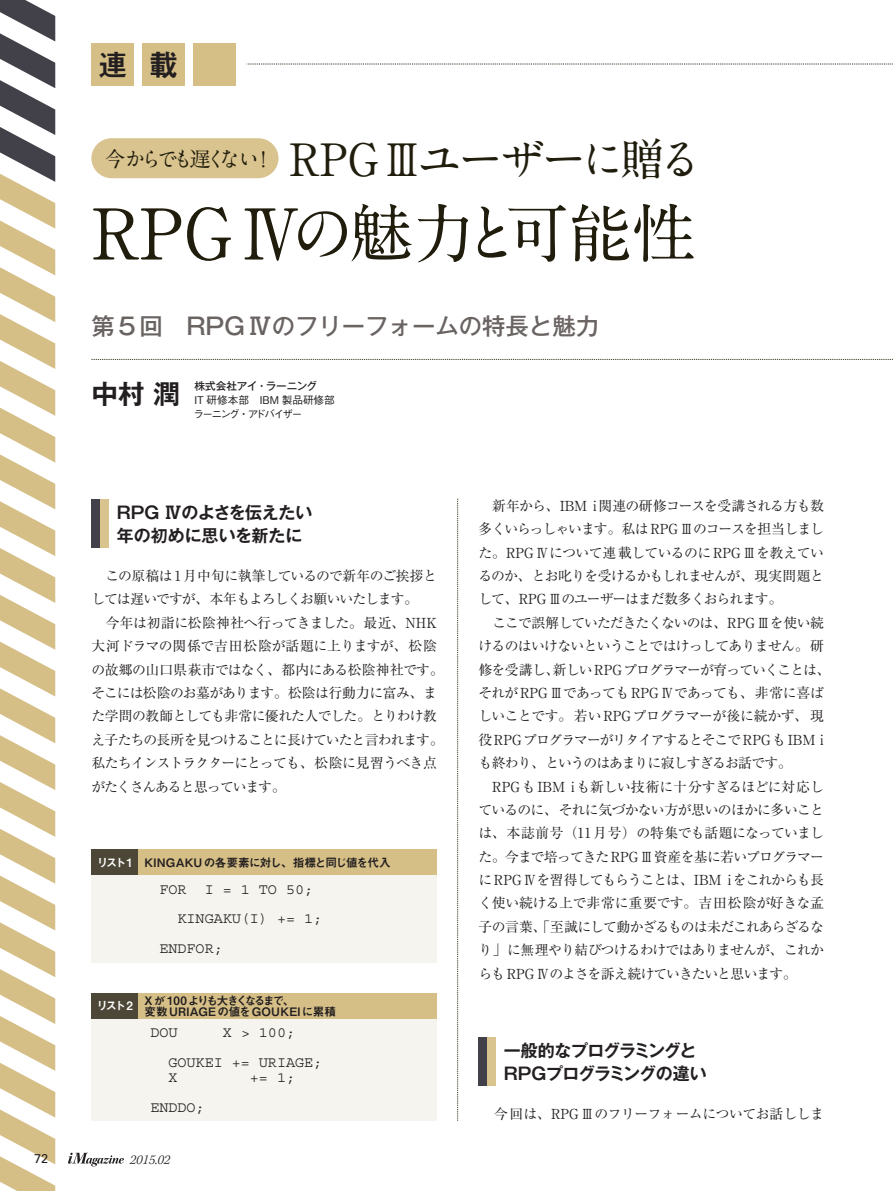
<style>
.page{position:relative;width:893px;height:1191px;background:#fff}
.page>*{position:absolute;margin:0;border:0;box-sizing:border-box;transform-origin:0 0}
.t1{font:700 63.75px "A1 Mincho Std";letter-spacing:-.055em;color:#201d0d}
.t2{font:700 44.7px "A1 Mincho Std";letter-spacing:-.095em;color:#201d0d}
.t3{font:29.7px "Midashi Go Pro MB31";color:#231f20}
.t4{font:700 26.55px "Gothic MB101 Pro De";color:#231f20}
.t5{font:500 23.4px "Gothic MB101 Pro";color:#696362}
.t6{font:700 16.95px/23.4px "Gothic MB101 Pro De";letter-spacing:-.04em;color:#231f20}
.t7{font:700 16.95px/23.4px "Gothic MB101 Pro De";letter-spacing:-.02em;color:#231f20}
.t8{font:15px/29.7px "Courier Std";color:#231f20}
.t9{font:13.8px/23.4px "Ryumin Pro";letter-spacing:-.04em;color:#231f20}
.t10{font:italic 300 13.8px "Kepler Std";color:#231f20}
.t11{font:12.75px "Univers LT Std";color:#231f20}
.t12{font:11.7px/11.7px "Midashi Go Pro MB31";letter-spacing:-.01em;color:#231f20}
.t13{font:11.7px "Midashi Go Pro MB31";color:#fff}
.t14{font:500 10.65px/13.8px "Gothic BBB Pro";color:#231f20}
.t15{font:500 10.65px "Gothic MB101 Pro";letter-spacing:-.01em;color:#231f20}
.s1{font-size:70.2px}
.s2{color:#fff}
</style>
<div class="page">
<div style="left:91px;top:44px;width:43px;height:42px;background:#d6bf87"></div>
<div style="left:142px;top:44px;width:43px;height:42px;background:#d6bf87"></div>
<div style="left:193px;top:44px;width:43px;height:42px;background:#d6bf87"></div>
<div style="left:91px;top:875px;width:346px;height:87px;background:#f5f4ef"></div>
<div style="left:91px;top:1018px;width:346px;height:102px;background:#f5f4ef"></div>
<div style="left:91px;top:138px;width:188px;height:40px;background:#d9c38e;border-radius:20px"></div>
<svg style="left:91px;top:359px;width:802px;height:1px"></svg>
<div style="left:91px;top:849px;width:346px;height:26px;background:#d6bf87"></div>
<div style="left:91px;top:849px;width:47px;height:26px;background:#4c4736"></div>
<div style="left:91px;top:993px;width:346px;height:25px;background:#d6bf87"></div>
<div style="left:91px;top:993px;width:47px;height:25px;background:#4c4736"></div>
<div style="left:91px;top:499px;width:17px;height:48px;background:#d9c38e"></div>
<div style="left:91px;top:499px;width:9px;height:48px;background:#424048"></div>
<div style="left:478px;top:1036px;width:17px;height:49px;background:#d9c38e"></div>
<div style="left:478px;top:1036px;width:9px;height:49px;background:#424048"></div>
<svg style="left:457px;top:499px;width:1px;height:621px"></svg>
<svg style="left:68px;top:1152px;width:56px;height:14px"></svg>
<svg style="left:0;top:0;width:55px;height:1191px"></svg>
<h3 class="t3" style="left:98px;top:41px;width:82px">連 載</h3>
<h2 class="t2" style="left:105px;top:123px;width:599px"><sup>今からでも遅くない！</sup> RPG Ⅲユーザーに贈る</h2>
<h1 class="t1" style="left:91px;top:181px;width:606px"><span class="s1">RPG Ⅳ</span>の魅力と可能性</h1>
<h3 class="t5" style="left:91px;top:307px;width:509px">第 5回　RPGⅣのフリーフォームの特長と魅力</h3>
<h3 class="t4" style="left:91px;top:372px;width:90px">中村 潤</h3>
<p class="t15" style="left:195px;top:377px;width:124px">株式会社アイ・ラーニング</p>
<p class="t14" style="left:193px;top:392px;width:143px">IT 研修本部　IBM 製品研修部ラーニング・アドバイザー</p>
<p class="t7" style="left:117px;top:499px;width:197px">RPG Ⅳのよさを伝えたい年の初めに思いを新たに</p>
<p class="t9" style="left:91px;top:563px;width:354px">　この原稿は 1 月中旬に執筆しているので新年のご挨拶としては遅いですが、本年もよろしくお願いいたします。<br>　今年は初詣に松陰神社へ行ってきました。最近、NHK大河ドラマの関係で吉田松陰が話題に上りますが、松陰の故郷の山口県萩市ではなく、都内にある松陰神社です。そこには松陰のお墓があります。松陰は行動力に富み、また学問の教師としても非常に優れた人でした。とりわけ教え子たちの長所を見つけることに長けていたと言われます。私たちインストラクターにとっても、松陰に見習うべき点がたくさんあると思っています。</p>
<p class="t12" style="left:97px;top:855px;width:296px"><span class="s2">リスト1</span> KINGAKUの各要素に対し、指標と同じ値を代入</p>
<p class="t8" style="left:159px;top:874px;width:155px">FOR I = 1 TO 50;</p>
<p class="t8" style="left:178px;top:904px;width:146px">KINGAKU(I) += 1;</p>
<p class="t8" style="left:159px;top:933px;width:65px">ENDFOR;</p>
<p class="t13" style="left:97px;top:996px;width:38px">リスト2</p>
<p class="t12" style="left:145px;top:993px;width:193px">X が 100 よりも大きくなるまで、<br>変数URIAGEの値をGOUKEIに累積</p>
<p class="t8" style="left:150px;top:1017px;width:29px">DOU</p>
<p class="t8" style="left:169px;top:1017px;width:155px;text-indent:54px">X &gt; 100;<br>GOUKEI += URIAGE;</p>
<p class="t8" style="left:169px;top:1062px;width:11px">X</p>
<p class="t8" style="left:250px;top:1062px;width:47px">+= 1;</p>
<p class="t8" style="left:150px;top:1092px;width:56px">ENDDO;</p>
<p class="t11" style="left:34px;top:1151px;width:16px">72</p>
<p class="t10" style="left:130px;top:1152px;width:42px">2015.02</p>
<p class="t9" style="left:478px;top:493px;width:354px">　新年から、IBM i 関連の研修コースを受講される方も数多くいらっしゃいます。私は RPG Ⅲのコースを担当しました。RPGⅣについて連載しているのにRPGⅢを教えているのか、とお叱りを受けるかもしれませんが、現実問題として、RPG Ⅲのユーザーはまだ数多くおられます。<br>　ここで誤解していただきたくないのは、RPG Ⅲを使い続けるのはいけないということではけっしてありません。研修を受講し、新しい RPG プログラマーが育っていくことは、それがRPGⅢであってもRPGⅣであっても、非常に喜ばしいことです。若いRPGプログラマーが後に続かず、現役RPG プログラマーがリタイアするとそこで RPG も IBM iも終わり、というのはあまりに寂しすぎるお話です。　RPGもIBM iも新しい技術に十分すぎるほどに対応しているのに、それに気づかない方が思いのほかに多いことは、本誌前号（11月号）の特集でも話題になっていました。今まで培ってきたRPGⅢ資産を基に若いプログラマーにRPG Ⅳを習得してもらうことは、IBM i をこれからも長く使い続ける上で非常に重要です。吉田松陰が好きな孟子の言葉、「至誠にして動かざるものは未だこれあらざるなり」に無理やり結びつけるわけではありませんが、これからも RPG Ⅳのよさを訴え続けていきたいと思います。</p>
<p class="t6" style="left:504px;top:1036px;width:204px">一般的なプログラミングと<br>RPGプログラミングの違い</p>
<p class="t9" style="left:478px;top:1101px;width:347px">　今回は、RPG Ⅲのフリーフォームについてお話ししま</p>
</div>
